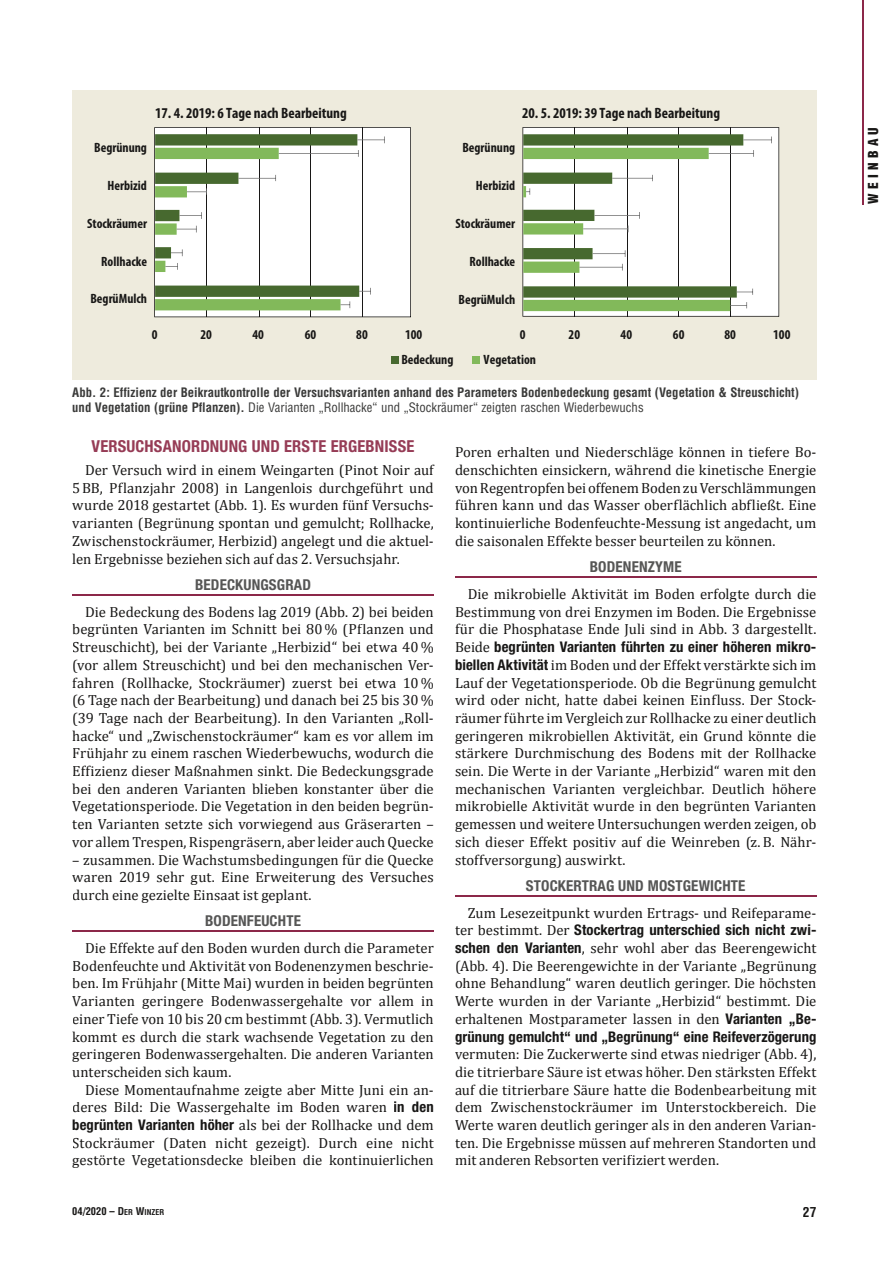
<style>
.page{position:relative;width:893px;height:1263px;background:#fff}
.page>*{position:absolute;margin:0;border:0;box-sizing:border-box;transform-origin:0 0}
.t1{font:700 condensed 16.5px "Helvetica Neue LT Std";letter-spacing:.01em;color:#963c56}
.t2{font:700 condensed 15px "Helvetica Neue LT Std";letter-spacing:.01em;color:#565655}
.t3{font:700 condensed 15px "Myriad Pro";color:#181716}
.t4{font:14.7px/17.7px "Cambria";color:#181716;text-align:justify}
.t5{font:700 condensed 14.7px "Helvetica Neue LT Std";letter-spacing:.005em;color:#181716}
.t6{font:700 condensed 13.5px "Myriad Pro";color:#181716}
.t7{font:900 condensed 13.5px "Helvetica LT Std";letter-spacing:.32em;color:#181716}
.t8{font:700 condensed 13.5px "Helvetica LT Std";color:#181716}
.t9{font:700 condensed 12.75px/15px "Helvetica LT Std";color:#3a3a39}
.t10{font:700 condensed 10.5px "Helvetica LT Std";color:#181716}
.s1{font-weight:400}
.s2{font-family:"Helvetica Neue LT Std";font-weight:700;font-stretch:condensed}
.s3{font-family:"Cambria";font-weight:400;font-stretch:normal}
.s4{font-size:7.8px}
</style>
<div class="page">
<hr style="left:862px;top:0;width:1px;height:204px;background:#8c2849">
<hr style="left:72px;top:594px;width:362px;height:1px;background:#8c2849">
<hr style="left:72px;top:931px;width:362px;height:1px;background:#8c2849">
<hr style="left:455px;top:577px;width:361px;height:1px;background:#8c2849">
<hr style="left:455px;top:895px;width:361px;height:1px;background:#8c2849">
<div style="left:72px;top:91px;width:744px;height:289px;background:#eeebdd"></div>
<svg style="left:154px;top:127px;width:257px;height:190px;background:#ededec"></svg>
<svg style="left:522px;top:127px;width:257px;height:190px;background:#e0e0df"></svg>
<hr style="left:362px;top:127px;width:1px;height:190px;background:#181716">
<hr style="left:310px;top:127px;width:1px;height:190px;background:#181716">
<hr style="left:259px;top:127px;width:1px;height:190px;background:#181716">
<hr style="left:206px;top:127px;width:1px;height:190px;background:#181716">
<svg style="left:155px;top:134px;width:230px;height:176px;background:#d4dfcb"></svg>
<div style="left:391px;top:356px;width:8px;height:7px;background:#47692f"></div>
<div style="left:472px;top:356px;width:8px;height:7px;background:#82b95a"></div>
<hr style="left:730px;top:128px;width:1px;height:189px;background:#181716">
<hr style="left:678px;top:128px;width:1px;height:189px;background:#181716">
<hr style="left:627px;top:128px;width:1px;height:189px;background:#181716">
<hr style="left:574px;top:128px;width:1px;height:189px;background:#181716">
<svg style="left:523px;top:134px;width:249px;height:177px;background:#cbd8c2"></svg>
<p class="t6" style="left:94px;top:139px;width:54px">Begrünung</p>
<p class="t3" style="left:155px;top:104px;width:193px">17. 4. 2019: 6 Tage nach Bearbeitung</p>
<p class="t3" style="left:522px;top:104px;width:200px">20. 5. 2019: 39 Tage nach Bearbeitung</p>
<p class="t6" style="left:462px;top:139px;width:54px">Begrünung</p>
<p class="t6" style="left:108px;top:177px;width:41px">Herbizid</p>
<p class="t6" style="left:476px;top:177px;width:41px">Herbizid</p>
<p class="t6" style="left:87px;top:215px;width:61px">Stockräumer</p>
<p class="t6" style="left:455px;top:215px;width:61px">Stockräumer</p>
<p class="t6" style="left:101px;top:253px;width:47px">Rollhacke</p>
<p class="t6" style="left:469px;top:253px;width:47px">Rollhacke</p>
<p class="t6" style="left:90px;top:290px;width:58px">BegrüMulch</p>
<p class="t6" style="left:459px;top:291px;width:58px">BegrüMulch</p>
<p class="t6" style="left:152px;top:326px;width:7px">0</p>
<p class="t6" style="left:200px;top:326px;width:13px">20</p>
<p class="t6" style="left:252px;top:326px;width:13px">40</p>
<p class="t6" style="left:305px;top:326px;width:13px">60</p>
<p class="t6" style="left:356px;top:326px;width:13px">80</p>
<p class="t6" style="left:405px;top:326px;width:19px">100</p>
<p class="t6" style="left:520px;top:326px;width:7px">0</p>
<p class="t6" style="left:569px;top:326px;width:13px">20</p>
<p class="t6" style="left:621px;top:326px;width:13px">40</p>
<p class="t6" style="left:673px;top:326px;width:13px">60</p>
<p class="t6" style="left:724px;top:326px;width:13px">80</p>
<p class="t6" style="left:773px;top:326px;width:19px">100</p>
<p class="t6" style="left:401px;top:351px;width:54px">Bedeckung</p>
<p class="t6" style="left:484px;top:351px;width:54px">Vegetation</p>
<p class="t9" style="left:72px;top:385px;width:728px">Abb. 2: Effizienz der Beikrautkontrolle der Versuchsvarianten anhand des Parameters Bodenbedeckung gesamt (Vegetation &amp; Streuschicht) und Vegetation (grüne Pflanzen). <span class="s1">Die Varianten „Rollhacke“ und „Stockräumer“ zeigten raschen Wiederbewuchs</span></p>
<p class="t1" style="left:92px;top:436px;width:324px">VERSUCHSANORDNUNG UND ERSTE ERGEBNISSE</p>
<p class="t4" style="left:72px;top:461px;width:363px;text-indent:13px">Der Versuch wird in einem Weingarten (Pinot Noir auf 5BB, Pflanzjahr 2008) in Langenlois durchgeführt und wurde 2018 gestartet (Abb. 1). Es wurden fünf Versuchs&shy;varianten (Begrünung spontan und gemulcht; Rollhacke, Zwischenstockräumer, Herbizid) angelegt und die aktuel&shy;len Ergebnisse beziehen sich auf das 2. Versuchsjahr.</p>
<p class="t2" style="left:195px;top:576px;width:117px">BEDECKUNGSGRAD</p>
<p class="t4" style="left:72px;top:603px;width:363px;text-indent:13px">Die Bedeckung des Bodens lag 2019 (Abb. 2) bei beiden begrünten Varianten im Schnitt bei 80 % (Pflanzen und Streuschicht), bei der Variante „Herbizid“ bei etwa 40 % (vor allem Streuschicht) und bei den mechanischen Ver&shy;fahren (Rollhacke, Stockräumer) zuerst bei etwa 10 % (6 Tage nach der Bearbeitung) und danach bei 25 bis 30 % (39 Tage nach der Bearbeitung). In den Varianten „Roll&shy;hacke“ und „Zwischenstockräumer“ kam es vor allem im Frühjahr zu einem raschen Wiederbewuchs, wodurch die Effizienz dieser Maßnahmen sinkt. Die Bedeckungsgrade bei den anderen Varianten blieben konstanter über die Vegetationsperiode. Die Vegetation in den beiden begrün&shy;ten Varianten setzte sich vorwiegend aus Gräserarten – vor allem Trespen, Rispengräsern, aber leider auch Quecke</p>
<p class="t4" style="left:72px;top:851px;width:363px">– zusammen. Die Wachstumsbedingungen für die Quecke waren 2019 sehr gut. Eine Erweiterung des Versuches durch eine gezielte Einsaat ist geplant.</p>
<p class="t2" style="left:205px;top:912px;width:97px">BODENFEUCHTE</p>
<p class="t4" style="left:72px;top:939px;width:363px;text-indent:13px">Die Effekte auf den Boden wurden durch die Parameter Bodenfeuchte und Aktivität von Bodenenzymen beschrie&shy;ben. Im Frühjahr (Mitte Mai) wurden in beiden begrünten Varianten geringere Bodenwassergehalte vor allem in einer Tiefe von 10 bis 20 cm bestimmt (Abb. 3). Vermutlich kommt es durch die stark wachsende Vegetation zu den geringeren Bodenwassergehalten. Die anderen Varianten unterscheiden sich kaum.</p>
<p class="t4" style="left:72px;top:1081px;width:363px;text-indent:13px">Diese Momentaufnahme zeigte aber Mitte Juni ein an&shy;deres Bild: Die Wassergehalte im Boden waren <span class="s2">in den begrünten Varianten höher</span> als bei der Rollhacke und dem Stockräumer (Daten nicht gezeigt). Durch eine nicht gestörte Vegetationsdecke bleiben die kontinuierlichen</p>
<p class="t4" style="left:455px;top:443px;width:363px">Poren erhalten und Niederschläge können in tiefere Bo&shy;denschichten einsickern, während die kinetische Energie von Regentropfen bei offenem Boden zu Verschlämmungen führen kann und das Wasser oberflächlich abfließt. Eine kontinuierliche Bodenfeuchte-Messung ist angedacht, um die saisonalen Effekte besser beurteilen zu können.</p>
<p class="t2" style="left:590px;top:558px;width:93px">BODENENZYME</p>
<p class="t4" style="left:455px;top:585px;width:363px;text-indent:13px">Die mikrobielle Aktivität im Boden erfolgte durch die Bestimmung von drei Enzymen im Boden. Die Ergebnisse für die Phosphatase Ende Juli sind in Abb. 3 dargestellt.</p>
<p class="t5" style="left:455px;top:638px;width:363px"><span class="s3">Beide</span> begrünten Varianten führten zu einer höheren mikro-</p>
<p class="t4" style="left:455px;top:656px;width:363px"><span class="s2">biellen Aktivität</span> im Boden und der Effekt verstärkte sich im Lauf der Vegetationsperiode. Ob die Begrünung gemulcht wird oder nicht, hatte dabei keinen Einfluss. Der Stock&shy;räumer führte im Vergleich zur Rollhacke zu einer deutlich geringeren mikrobiellen Aktivität, ein Grund könnte die stärkere Durchmischung des Bodens mit der Rollhacke sein. Die Werte in der Variante „Herbizid“ waren mit den mechanischen Varianten vergleichbar. Deutlich höhere mikrobielle Aktivität wurde in den begrünten Varianten gemessen und weitere Untersuchungen werden zeigen, ob sich dieser Effekt positiv auf die Weinreben (z. B. Nähr&shy;stoffversorgung) auswirkt.</p>
<p class="t2" style="left:526px;top:877px;width:221px">STOCKERTRAG UND MOSTGEWICHTE</p>
<p class="t4" style="left:468px;top:904px;width:350px">Zum Lesezeitpunkt wurden Ertrags- und Reifeparame-</p>
<p class="t5" style="left:455px;top:921px;width:363px"><span class="s3">ter bestimmt. Der</span> Stockertrag unterschied sich nicht zwi-</p>
<p class="t4" style="left:455px;top:939px;width:363px"><span class="s2">schen den Varianten</span>, sehr wohl aber das Beerengewicht (Abb. 4). Die Beerengewichte in der Variante „Begrünung ohne Behandlung“ waren deutlich geringer. Die höchsten Werte wurden in der Variante „Herbizid“ bestimmt. Die erhaltenen Mostparameter lassen in den <span class="s2">Varianten „Be-</span></p>
<p class="t5" style="left:455px;top:1027px;width:363px">grünung gemulcht“ und „Begrünung“ eine Reifeverzögerung</p>
<p class="t4" style="left:455px;top:1045px;width:363px">vermuten: Die Zuckerwerte sind etwas niedriger (Abb. 4), die titrierbare Säure ist etwas höher. Den stärksten Effekt auf die titrier bare Säure hatte die Bodenbearbeitung mit dem Zwischenstockräumer im Unterstockbereich. Die Werte waren deutlich geringer als in den anderen Varian&shy;ten. Die Ergebnisse müssen auf mehreren Standorten und mit anderen Rebsorten verifiziert werden.</p>
<p class="t10" style="left:72px;top:1205px;width:93px">04/2020 – D<span class="s4">ER</span> W<span class="s4">INZER</span></p>
<p class="t8" style="left:803px;top:1204px;width:15px">27</p>
<p class="t7" style="left:865px;top:204px;width:78px;rotate:-90deg">WEINBAU</p>
</div>
